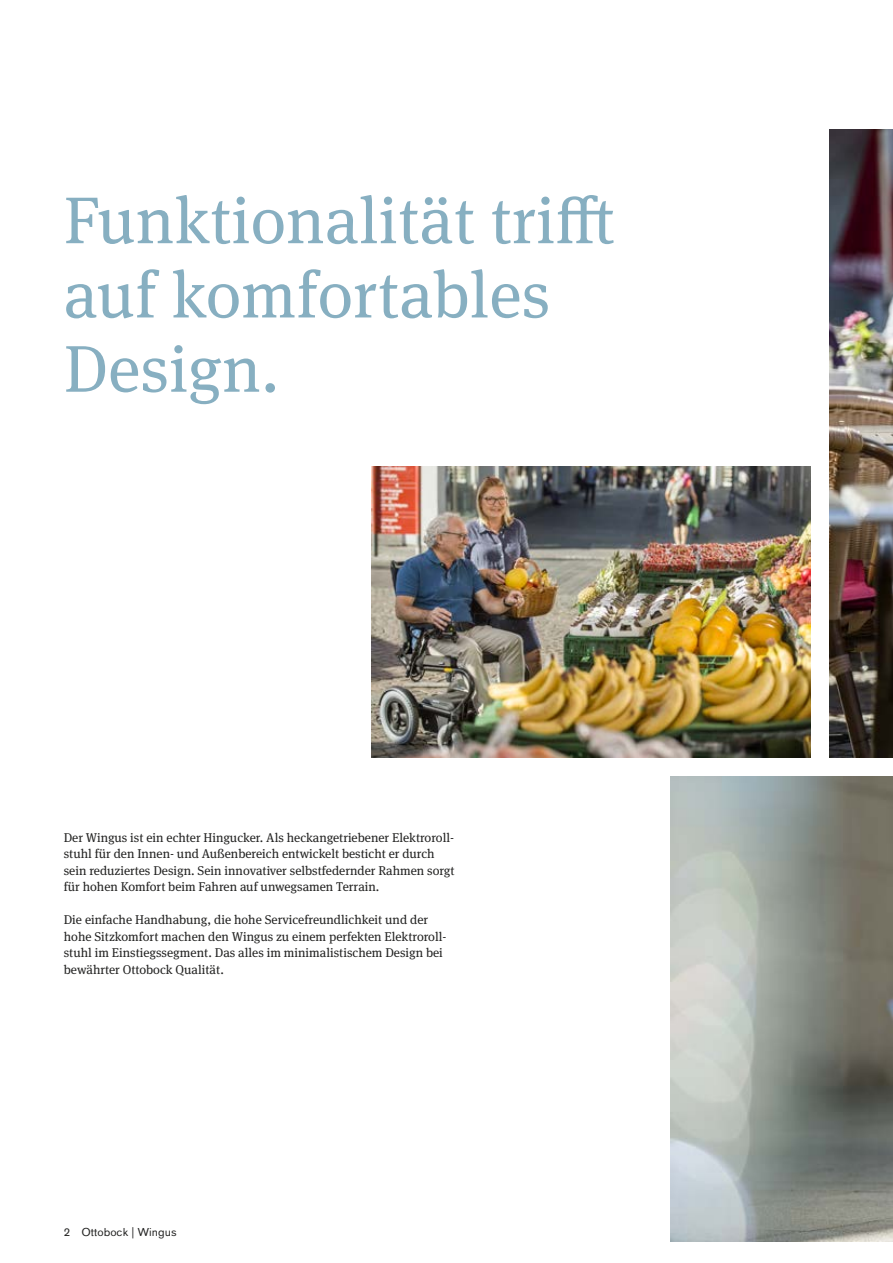
<style>
.page{position:relative;width:893px;height:1263px;background:#fff}
.page>*{position:absolute;margin:0;border:0;box-sizing:border-box;transform-origin:0 0}
.t1{font:66px/74.2px "OBO Serif";letter-spacing:.005em;color:#87afc1}
.t2{font:12.75px/16.5px "OBO Serif";color:#222221}
.t3{font:11.25px "OBO Sans";letter-spacing:.005em;color:#222221}
</style>
<div class="page">
<img style="left:829px;top:129px;width:64px;height:629px">
<img style="left:372px;top:467px;width:438px;height:291px">
<img style="left:671px;top:776px;width:222px;height:466px">
<h1 class="t1" style="left:64px;top:183px;width:552px">Funktionalität trifft auf komfortables<br>Design.</h1>
<p class="t2" style="left:64px;top:829px;width:392px">Der Wingus ist ein echter Hingucker. Als heckangetriebener Elektroroll&shy;stuhl für den Innen- und Außenbereich entwickelt besticht er durch sein reduziertes Design. Sein innovativer selbstfedernder Rahmen sorgt für hohen Komfort beim Fahren auf unwegsamen Terrain.</p>
<p class="t2" style="left:64px;top:912px;width:384px">Die einfache Handhabung, die hohe Servicefreundlichkeit und der hohe Sitzkomfort machen den Wingus zu einem perfekten Elektroroll&shy;stuhl im Einstiegssegment. Das alles im minimalistischem Design bei bewährter Ottobock Qualität.</p>
<p class="t3" style="left:64px;top:1225px;width:114px">2 Ottobock | Wingus</p>
</div>
